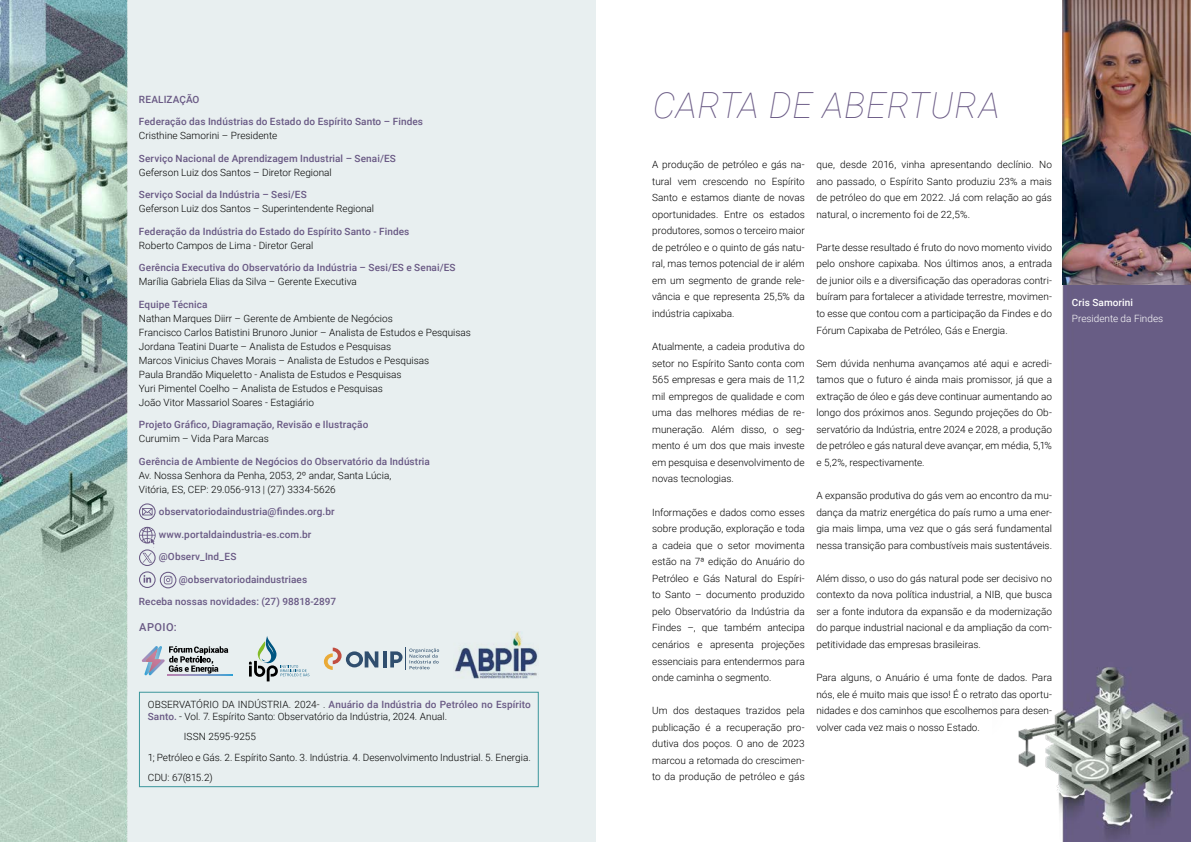
<style>
.page{position:relative;width:1191px;height:842px;background:#fff}
.page>*{position:absolute;margin:0;border:0;box-sizing:border-box;transform-origin:0 0}
.t1{font:italic 100 36px "Roboto";letter-spacing:.02em;color:#695984}
.t2{font:500 11px "Roboto";letter-spacing:.045em;color:#695984}
.t3{font:300 10px/16.5px "Roboto";color:#000;text-align:justify}
.t4{font:500 10px "Roboto";letter-spacing:.01em;color:#695984}
.t5{font:300 10px "Roboto";color:#fff}
.t6{font:500 10px "Roboto";letter-spacing:.01em;color:#fff}
.s1{font-weight:500;color:#695984}
</style>
<div class="page">
<div style="left:0;top:0;width:595px;height:842px;background:#e8eff0"></div>
<img style="left:0;top:0;width:257px;height:842px">
<div style="left:139px;top:692px;width:400px;height:95px;border:1px solid #3b969b"></div>
<img style="left:1018px;top:284px;width:173px;height:558px">
<img style="left:1062px;top:0;width:129px;height:284px">
<svg style="left:139px;top:527px;width:37px;height:61px"></svg>
<svg style="left:139px;top:503px;width:17px;height:17px"></svg>
<hr style="left:168px;top:674px;width:64px;height:1px;background:#3aa0d3">
<svg style="left:142px;top:646px;width:86px;height:29px"></svg>
<hr style="left:383px;top:651px;width:4px;height:16px;background:#304e6e">
<svg style="left:390px;top:648px;width:49px;height:22px"></svg>
<svg style="left:324px;top:648px;width:54px;height:22px"></svg>
<svg style="left:249px;top:636px;width:60px;height:45px"></svg>
<img style="left:453px;top:631px;width:85px;height:47px">
<p class="t4" style="left:139px;top:92px;width:62px">REALIZAÇÃO</p>
<p class="t4" style="left:139px;top:114px;width:285px">Federação das Indústrias do Estado do Espírito Santo – Findes</p>
<p class="t3" style="left:139px;top:127px;width:140px">Cristhine Samorini – Presidente</p>
<p class="t4" style="left:139px;top:151px;width:258px">Serviço Nacional de Aprendizagem Industrial – Senai/ES</p>
<p class="t3" style="left:139px;top:163px;width:194px">Geferson Luiz dos Santos – Diretor Regional</p>
<p class="t4" style="left:139px;top:187px;width:169px">Serviço Social da Indústria – Sesi/ES</p>
<p class="t3" style="left:139px;top:200px;width:237px">Geferson Luiz dos Santos – Superintendente Regional</p>
<p class="t4" style="left:139px;top:224px;width:272px">Federação da Indústria do Estado do Espírito Santo - Findes</p>
<p class="t3" style="left:139px;top:236px;width:176px">Roberto Campos de Lima - Diretor Geral</p>
<p class="t4" style="left:139px;top:260px;width:318px">Gerência Executiva do Observatório da Indústria – Sesi/ES e Senai/ES</p>
<p class="t3" style="left:139px;top:273px;width:219px">Marília Gabriela Elias da Silva – Gerente Executiva</p>
<p class="t4" style="left:139px;top:297px;width:70px">Equipe Técnica</p>
<p class="t3" style="left:139px;top:311px;width:333px;line-height:14px;text-align:left">Nathan Marques Diirr – Gerente de Ambiente de Negócios<br>Francisco Carlos Batistini Brunoro Junior – Analista de Estudos e Pesquisas Jordana Teatini Duarte – Analista de Estudos e Pesquisas<br>Marcos Vinicius Chaves Morais – Analista de Estudos e Pesquisas<br>Paula Brandão Miqueletto - Analista de Estudos e Pesquisas<br>Yuri Pimentel Coelho – Analista de Estudos e Pesquisas<br>João Vitor Massariol Soares - Estagiário</p>
<p class="t4" style="left:139px;top:417px;width:231px">Projeto Gráfico, Diagramação, Revisão e Ilustração</p>
<p class="t3" style="left:139px;top:430px;width:131px">Curumim – Vida Para Marcas</p>
<p class="t4" style="left:139px;top:454px;width:292px">Gerência de Ambiente de Negócios do Observatório da Indústria</p>
<p class="t3" style="left:139px;top:468px;width:254px;line-height:14px">Av. Nossa Senhora da Penha, 2053, 2º andar, Santa Lúcia,<br>Vitória, ES, CEP: 29.056-913 | (27) 3334-5626</p>
<p class="t4" style="left:159px;top:504px;width:177px">observatoriodaindustria@findes.org.br</p>
<p class="t4" style="left:159px;top:527px;width:154px">www.portaldaindustria-es.com.br</p>
<p class="t4" style="left:159px;top:549px;width:79px">@Observ_Ind_ES</p>
<p class="t4" style="left:179px;top:572px;width:130px">@observatoriodaindustriaes</p>
<p class="t4" style="left:139px;top:594px;width:199px">Receba nossas novidades: (27) 98818-2897</p>
<p class="t2" style="left:139px;top:619px;width:39px">APOIO:</p>
<p class="t3" style="left:148px;top:698px;width:384px;line-height:12px">OBSERVATÓRIO DA INDÚSTRIA. 2024- . <span class="s1">Anuário da Indústria do Petróleo no Espírito<br>Santo.</span> - Vol. 7. Espírito Santo: Observatório da Indústria, 2024. Anual.</p>
<p class="t3" style="left:148px;top:726px;width:384px;line-height:20.5px;text-align:left;text-indent:36px">ISSN 2595-9255<br>1; Petróleo e Gás. 2. Espírito Santo. 3. Indústria. 4. Desenvolvimento Industrial. 5. Energia.<br>CDU: 67(815.2)</p>
<h1 class="t1" style="left:653px;top:80px;width:348px">CARTA DE ABERTURA</h1>
<p class="t3" style="left:652px;top:156px;width:154px">A produção de petróleo e gás na&shy;tural vem crescendo no Espírito Santo e estamos diante de novas oportunidades. Entre os estados produtores, somos o terceiro maior de petróleo e o quinto de gás natu&shy;ral, mas temos potencial de ir além em um segmento de grande rele&shy;vância e que representa 25,5% da indústria capixaba.</p>
<p class="t3" style="left:652px;top:338px;width:154px">Atualmente, a cadeia produtiva do setor no Espírito Santo conta com 565 empresas e gera mais de 11,2 mil empregos de qualidade e com uma das melhores médias de re&shy;muneração. Além disso, o seg&shy;mento é um dos que mais investe em pesquisa e desenvolvimento de novas tecnologias.</p>
<p class="t3" style="left:652px;top:503px;width:154px">Informações e dados como esses sobre produção, exploração e toda a cadeia que o setor movimenta estão na 7ª edição do Anuário do Petróleo e Gás Natural do Espíri&shy;to Santo – documento produzido pelo Observatório da Indústria da Findes –, que também antecipa cenários e apresenta projeções essenciais para entendermos para onde caminha o segmento.</p>
<p class="t3" style="left:652px;top:702px;width:154px">Um dos destaques trazidos pela publicação é a recuperação pro&shy;dutiva dos poços. O ano de 2023 marcou a retomada do crescimen&shy;to da produção de petróleo e gás</p>
<p class="t3" style="left:816px;top:156px;width:237px">que, desde 2016, vinha apresentando declínio. No ano passado, o Espírito Santo produziu 23% a mais de petróleo do que em 2022. Já com relação ao gás natural, o incremento foi de 22,5%.</p>
<p class="t3" style="left:816px;top:239px;width:237px">Parte desse resultado é fruto do novo momento vivido pelo onshore capixaba. Nos últimos anos, a entrada de junior oils e a diversificação das operadoras contri&shy;buíram para fortalecer a atividade terrestre, movimen&shy;to esse que contou com a participação da Findes e do Fórum Capixaba de Petróleo, Gás e Energia.</p>
<p class="t3" style="left:816px;top:354px;width:237px">Sem dúvida nenhuma avançamos até aqui e acredi&shy;tamos que o futuro é ainda mais promissor, já que a extração de óleo e gás deve continuar aumentando ao longo dos próximos anos. Segundo projeções do Ob&shy;servatório da Indústria, entre 2024 e 2028, a produção de petróleo e gás natural deve avançar, em média, 5,1% e 5,2%, respectivamente.</p>
<p class="t3" style="left:816px;top:487px;width:237px">A expansão produtiva do gás vem ao encontro da mu&shy;dança da matriz energética do país rumo a uma ener&shy;gia mais limpa, uma vez que o gás será fundamental nessa transição para combustíveis mais sustentáveis.</p>
<p class="t3" style="left:816px;top:570px;width:237px">Além disso, o uso do gás natural pode ser decisivo no contexto da nova política industrial, a NIB, que busca ser a fonte indutora da expansão e da modernização do parque industrial nacional e da ampliação da com&shy;petitividade das empresas brasileiras.</p>
<p class="t3" style="left:816px;top:669px;width:237px">Para alguns, o Anuário é uma fonte de dados. Para nós, ele é muito mais que isso! É o retrato das oportu&shy;nidades e dos caminhos que escolhemos para desen&shy;volver cada vez mais o nosso Estado.</p>
<p class="t6" style="left:1071px;top:295px;width:63px">Cris Samorini</p>
<p class="t5" style="left:1071px;top:312px;width:93px">Presidente da Findes</p>
</div>
